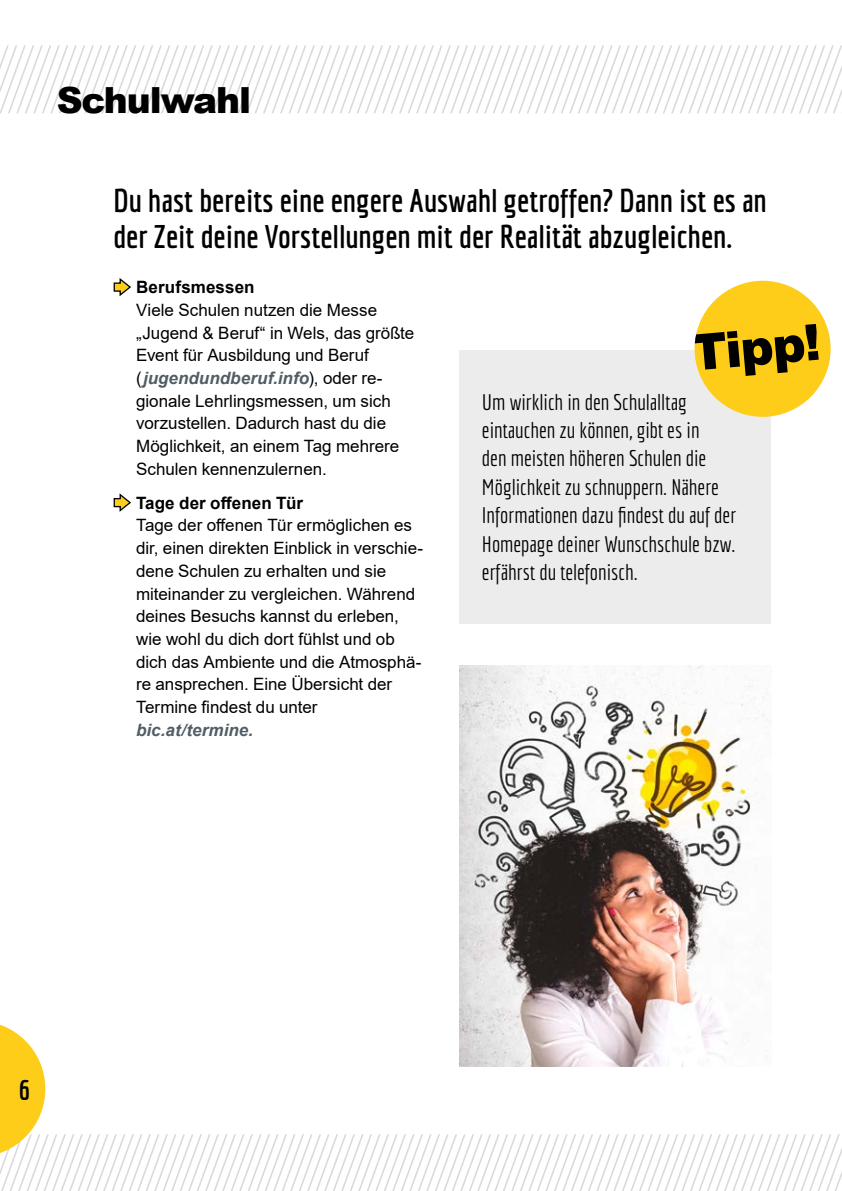
<style>
.page{position:relative;width:842px;height:1191px;background:#fff}
.page>*{position:absolute;margin:0;border:0;box-sizing:border-box;transform-origin:0 0}
.t1{font:900 50px "Arial";color:#000}
.t2{font:900 36px "Arial";letter-spacing:-.03em;color:#000}
.Inhalt_P_Intro{font:700 32px/36px "Economica";color:#000}
.t3{font:700 28px "Economica";color:#000}
.Inhalt_P_Tipp{font:22px/28.4px "Economica";color:#000}
.t4{font:17px/22.6px "Arial";color:#000}
.s1{font-weight:700}
.s2{font-weight:700;font-style:italic;color:#515d65}
</style>
<div class="page">
<img style="left:459px;top:665px;width:305px;height:355px">
<svg style="left:0;top:45px;width:842px;height:68px"></svg>
<div style="left:459px;top:350px;width:312px;height:274px;background:#ececed"></div>
<div style="left:694px;top:281px;width:137px;height:136px;background:#fecd1a;border-radius:50%"></div>
<svg style="left:0;top:1020px;width:842px;height:171px"></svg>
<h2 class="t2" style="left:57px;top:74px;width:196px">Schulwahl</h2>
<p class="Inhalt_P_Intro" style="left:113px;top:182px;width:655px">Du hast bereits eine engere Auswahl getroffen? Dann ist es an der Zeit deine Vorstellungen mit der Realität abzugleichen.</p>
<p class="t4" style="left:136px;top:276px;width:280px"><span class="s1">Berufsmessen<br></span>Viele Schulen nutzen die Messe „Jugend &amp; Beruf“ in Wels, das größte<br>Event für Ausbildung und Beruf (<span class="s2">jugendundberuf.info</span>), oder re&shy;gionale Lehrlingsmessen, um sich vorzustellen. Dadurch hast du die<br>Möglichkeit, an einem Tag mehrere<br>Schulen kennenzulernen.</p>
<p class="t4" style="left:136px;top:491px;width:289px"><span class="s1">Tage der offenen Tür<br></span>Tage der offenen Tür ermöglichen es dir, einen direkten Einblick in verschie&shy;dene Schulen zu erhalten und sie miteinander zu vergleichen. Während deines Besuchs kannst du erleben, wie wohl du dich dort fühlst und ob dich das Ambiente und die Atmosphä&shy;re ansprechen. Eine Übersicht der<br>Termine findest du unter <span class="s2">bic.at/termine.</span></p>
<p class="t1" style="left:688px;top:317px;width:131px;rotate:-5deg">Tipp!</p>
<p class="Inhalt_P_Tipp" style="left:482px;top:387px;width:256px">Um wirklich in den Schulalltag eintauchen zu können, gibt es in<br>den meisten höheren Schulen die<br>Möglichkeit zu schnuppern. Nähere<br>Informationen dazu findest du auf der<br>Homepage deiner Wunschschule bzw. erfährst du telefonisch.</p>
<h3 class="t3" style="left:18px;top:1074px;width:13px">6</h3>
</div>
